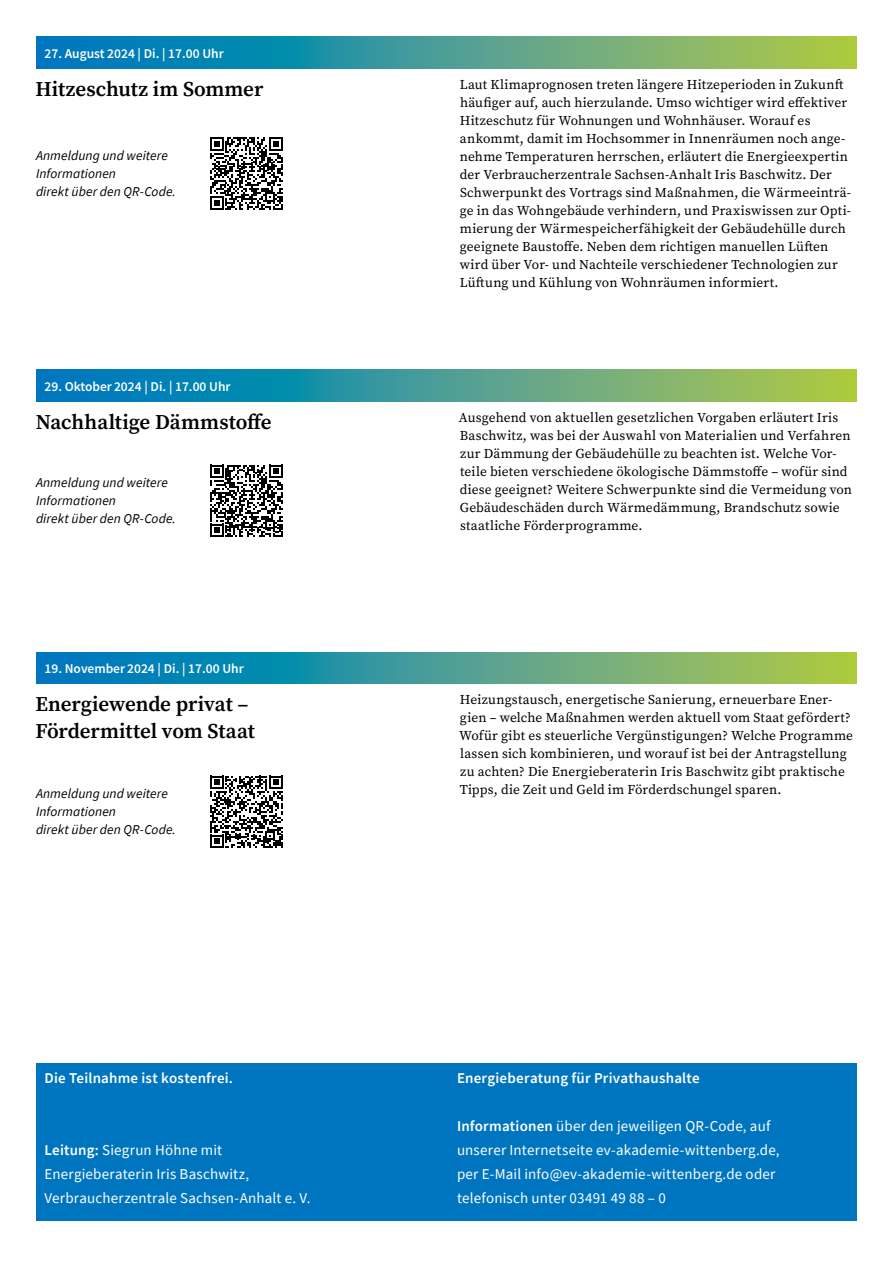
<style>
.page{position:relative;width:893px;height:1263px;background:#fff}
.page>*{position:absolute;margin:0;border:0;box-sizing:border-box;transform-origin:0 0}
.t1{font:600 21px/27px "Source Serif Pro";letter-spacing:-.005em;color:#000}
.t2{font:15px/24px "Source Sans Pro";letter-spacing:.015em;color:#fff}
.t3{font:600 15px "Source Sans Pro";letter-spacing:.015em;color:#fff}
.t4{font:13.5px/18px "Source Serif Pro";letter-spacing:.01em;color:#000}
.t5{font:italic 13.5px/18px "Source Sans Pro";letter-spacing:.005em;color:#000}
.t6{font:13.5px "Source Sans Variable";color:#fff}
.s1{font-weight:600}
</style>
<div class="page">
<div style="left:36px;top:1063px;width:821px;height:157px;background:#0075bf"></div>
<svg style="left:36px;top:37px;width:821px;height:31px;background:#499e8e"></svg>
<svg style="left:36px;top:652px;width:821px;height:31px;background:#499e8e"></svg>
<svg style="left:36px;top:370px;width:821px;height:31px;background:#499e8e"></svg>
<svg style="left:210px;top:775px;width:72px;height:73px"></svg>
<svg style="left:210px;top:465px;width:72px;height:72px"></svg>
<svg style="left:210px;top:137px;width:72px;height:73px"></svg>
<p class="t6" style="left:45px;top:45px;width:181px">27. August 2024 | Di. | 17.00 Uhr</p>
<h1 class="t1" style="left:36px;top:75px;width:229px">Hitzeschutz im Sommer</h1>
<p class="t5" style="left:36px;top:146px;width:141px">Anmeldung und weitere<br>Informationen<br>direkt über den QR-Code.</p>
<p class="t6" style="left:45px;top:378px;width:188px">29. Oktober 2024 | Di. | 17.00 Uhr</p>
<h1 class="t1" style="left:36px;top:408px;width:237px">Nachhaltige Dämmstoffe</h1>
<p class="t5" style="left:36px;top:474px;width:141px">Anmeldung und weitere<br>Informationen<br>direkt über den QR-Code.</p>
<p class="t6" style="left:45px;top:660px;width:201px">19. November 2024 | Di. | 17.00 Uhr</p>
<h1 class="t1" style="left:36px;top:690px;width:221px">Energiewende privat –<br>Fördermittel vom Staat</h1>
<p class="t5" style="left:36px;top:785px;width:141px">Anmeldung und weitere<br>Informationen<br>direkt über den QR-Code.</p>
<p class="t3" style="left:45px;top:1068px;width:190px">Die Teilnahme ist kostenfrei.</p>
<p class="t2" style="left:45px;top:1138px;width:268px"><span class="s1">Leitung:</span> Siegrun Höhne mit<br>Energieberaterin Iris Baschwitz,<br>Verbraucherzentrale Sachsen-Anhalt e. V.</p>
<p class="t4" style="left:460px;top:76px;width:393px">Laut Klimaprognosen treten längere Hitzeperioden in Zukunft häufiger auf, auch hierzulande. Umso wichtiger wird effektiver Hitzeschutz für Wohnungen und Wohnhäuser. Worauf es ankommt, damit im Hochsommer in Innenräumen noch ange&shy;nehme Temperaturen herrschen, erläutert die Energieexpertin der Verbraucherzentrale Sachsen-Anhalt Iris Baschwitz. Der Schwerpunkt des Vortrags sind Maßnahmen, die Wärmeeinträ&shy;ge in das Wohngebäude verhindern, und Praxiswissen zur Opti&shy;mierung der Wärmespeicherfähigkeit der Gebäudehülle durch geeignete Baustoffe. Neben dem richtigen manuellen Lüften wird über Vor- und Nachteile verschiedener Technologien zur Lüftung und Kühlung von Wohnräumen informiert.</p>
<p class="t4" style="left:459px;top:409px;width:395px">Ausgehend von aktuellen gesetzlichen Vorgaben erläutert Iris Baschwitz, was bei der Auswahl von Materialien und Verfahren zur Dämmung der Gebäudehülle zu beachten ist. Welche Vor&shy;teile bieten verschiedene ökologische Dämmstoffe – wofür sind diese geeignet? Weitere Schwerpunkte sind die Vermeidung von Gebäudeschäden durch Wärmedämmung, Brandschutz sowie staatliche Förderprogramme.</p>
<p class="t4" style="left:459px;top:691px;width:395px">Heizungstausch, energetische Sanierung, erneuerbare Ener&shy;gien – welche Maßnahmen werden aktuell vom Staat gefördert?<br>Wofür gibt es steuerliche Vergünstigungen? Welche Programme lassen sich kombinieren, und worauf ist bei der Antragstellung zu achten? Die Energieberaterin Iris Baschwitz gibt praktische Tipps, die Zeit und Geld im Förderdschungel sparen.</p>
<p class="t3" style="left:457px;top:1068px;width:244px">Energieberatung für Privathaushalte</p>
<p class="t2" style="left:457px;top:1114px;width:324px"><span class="s1">Informationen</span> über den jeweiligen QR-Code, auf unserer Internetseite ev-akademie-wittenberg.de, per E-Mail info@ev-akademie-wittenberg.de oder telefonisch unter 03491 49 88 – 0</p>
</div>
